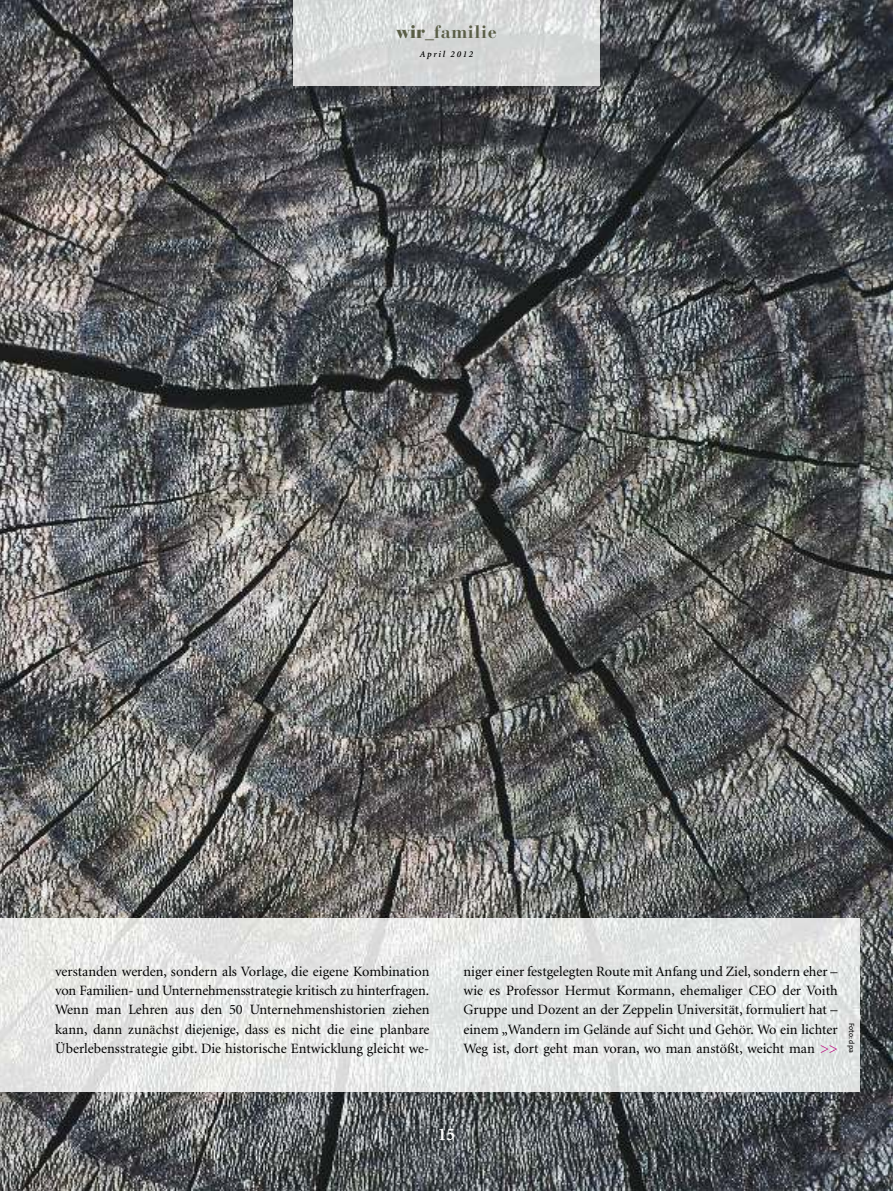
<style>
.page{position:relative;width:893px;height:1191px;background:#fff}
.page>*{position:absolute;margin:0;border:0;box-sizing:border-box;transform-origin:0 0}
.t1{font:700 18px "Bauer Bodoni";letter-spacing:.035em;color:#5b5f48}
.t2{font:700 18px "Minion";color:#fff}
.t3{font:14.25px/19.2px "Minion";color:#000;text-align:justify}
.t4{font:italic 600 9px "Minion";letter-spacing:.195em;color:#000}
.t5{font:7.5px "The Sans";color:#000}
.s1{font-weight:900}
.s2{color:#b70079}
</style>
<div class="page">
<img style="left:0;top:0;width:893px;height:1191px">
<img style="left:293px;top:0;width:307px;height:85px">
<img style="left:0;top:918px;width:859px;height:173px">
<p class="t1" style="left:396px;top:25px;width:102px"><span class="s1">wir_</span>familie</p>
<p class="t4" style="left:420px;top:51px;width:55px">April 2012</p>
<p class="t3" style="left:55px;top:962px;width:376px">verstanden werden, sondern als Vorlage, die eigene Kombination von Familien- und Unternehmensstrategie kritisch zu hinterfragen.<br>Wenn man Lehren aus den 50 Unternehmenshistorien ziehen kann, dann zunächst diejenige, dass es nicht die eine planbare Überlebensstrategie gibt. Die historische Entwicklung gleicht we-</p>
<p class="t3" style="left:463px;top:962px;width:376px">niger einer festgelegten Route mit Anfang und Ziel, sondern eher – wie es Professor Hermut Kormann, ehemaliger CEO der Voith Gruppe und Dozent an der Zeppelin Universität, formuliert hat – einem „Wandern im Gelände auf Sicht und Gehör. Wo ein lichter Weg ist, dort geht man voran, wo man anstößt, weicht man <span class="s2">&gt;&gt;</span></p>
<p class="t5" style="left:854px;top:1023px;width:31px;rotate:90deg">Foto: dpa</p>
<p class="t2" style="left:438px;top:1123px;width:19px">15</p>
</div>
